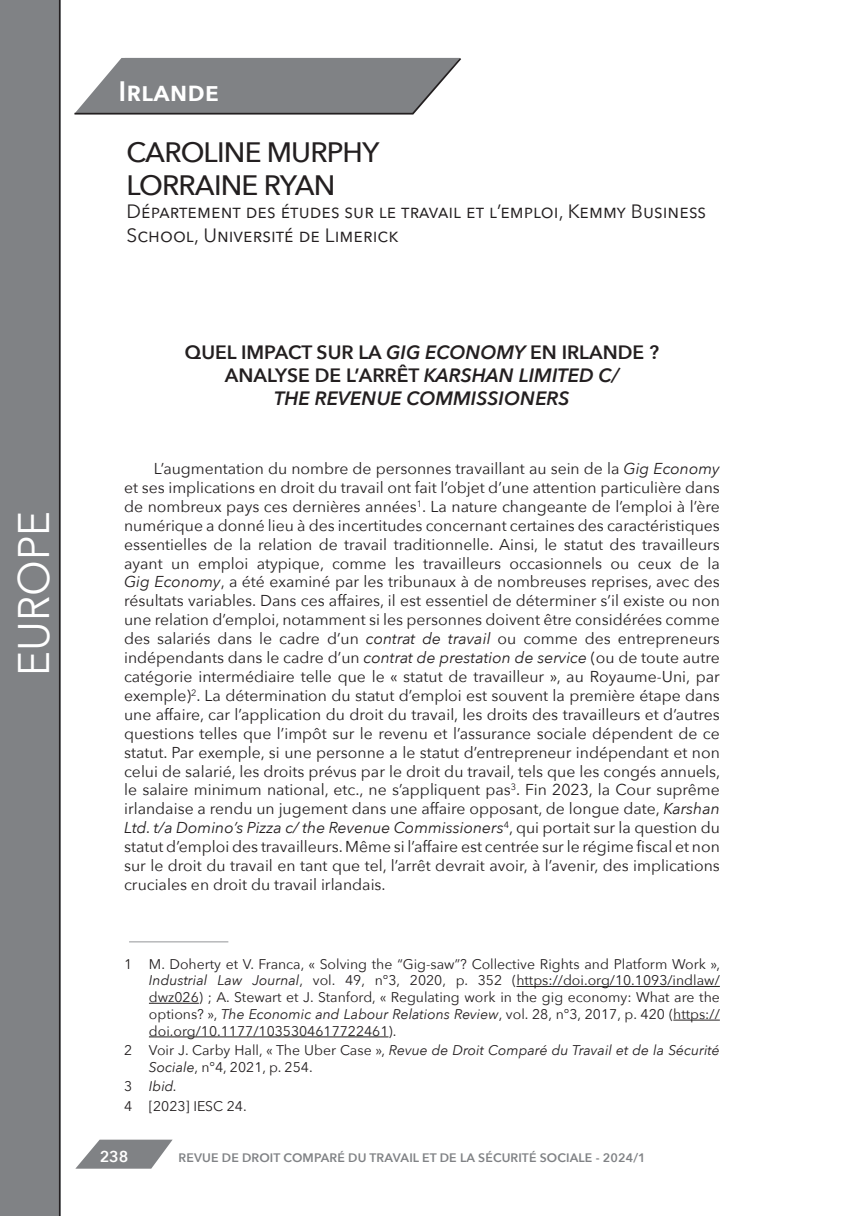
<style>
.page{position:relative;width:844px;height:1216px;background:#fff}
.page>*{position:absolute;margin:0;border:0;box-sizing:border-box;transform-origin:0 0}
.t1{font:44.1px "Avenir Next";color:#fff;scale:.95 1}
.Auteur{font:500 28px "Avenir Next";letter-spacing:-.03em;color:#231f20}
.t2{font:600 28px "Avenir Next";color:#fff}
.Univ__rattachement{font:19.25px/23.1px "Avenir Next";color:#231f20}
.Titre_Actualité{font:italic 600 19.25px/23.1px "Avenir Next";color:#231f20;text-align:center}
.Titre_Actualité-2{font:600 19.25px "Avenir Next";color:#231f20}
.Corps_Texte_actua{font:15.75px/18.9px "Avenir Next";color:#231f20;text-align:justify}
.t3{font:600 15.75px "Avenir Next";color:#fff}
.Notes_de_fin_actua{font:14px/16.8px "Avenir Next";color:#231f20;text-align:justify}
.Notes_de_fin_actua-2{font:italic 14px/16.8px "Avenir Next";color:#231f20}
.t4{font:600 12.25px "Avenir Next";letter-spacing:.01em;color:#808285}
.s1{font-style:italic}
.s2{font-style:normal}
</style>
<div class="page">
<div style="left:0;top:0;width:61px;height:1215px;background:#808285"></div>
<hr style="left:59px;top:0;width:1px;height:1215px;background:#231f20">
<svg style="left:74px;top:57px;width:387px;height:58px;background:#8e9092"></svg>
<svg style="left:76px;top:1139px;width:96px;height:29px"></svg>
<hr style="left:129px;top:941px;width:99px;height:1px;background:#939598">
<hr style="left:516px;top:986px;width:203px;height:1px;background:#231f20">
<hr style="left:149px;top:1002px;width:50px;height:1px;background:#231f20">
<hr style="left:673px;top:1019px;width:46px;height:1px;background:#231f20">
<hr style="left:149px;top:1036px;width:239px;height:1px;background:#231f20">
<h1 class="t1" style="left:-4px;top:675px;width:175px;rotate:-90deg">EUROPE</h1>
<h2 class="t2" style="left:151px;top:67px;width:93px">Algé....</h2>
<h2 class="t2" style="left:118px;top:67px;width:102px">Irlande</h2>
<p class="Auteur" style="left:126px;top:128px;width:254px">CAROLINE MURPHY</p>
<p class="Auteur" style="left:126px;top:162px;width:210px">LORRAINE RYAN</p>
<p class="Univ__rattachement" style="left:126px;top:199px;width:581px">Département des études sur le travail et l’emploi, Kemmy Business<br>School, Université de Limerick</p>
<p class="Titre_Actualité-2" style="left:185px;top:336px;width:475px">QUEL IMPACT SUR LA <span class="s1">GIG ECONOMY</span> EN IRLANDE ?</p>
<p class="Titre_Actualité" style="left:225px;top:363px;width:395px"><span class="s2">ANALYSE DE L’ARRÊT</span> KARSHAN LIMITED C/<br>THE REVENUE COMMISSIONERS</p>
<p class="Corps_Texte_actua" style="left:124px;top:458px;width:597px;text-indent:30px">L’augmentation du nombre de personnes travaillant au sein de la <span class="s1">Gig Economy </span>et ses implications en droit du travail ont fait l’objet d’une attention particulière dans de nombreux pays ces dernières années<sup>1</sup>. La nature changeante de l’emploi à l’ère numérique a donné lieu à des incertitudes concernant certaines des caractéristiques essentielles de la relation de travail traditionnelle. Ainsi, le statut des travailleurs ayant un emploi atypique, comme les travailleurs occasionnels ou ceux de la <span class="s1">Gig Economy</span>, a été examiné par les tribunaux à de nombreuses reprises, avec des résultats variables. Dans ces affaires, il est essentiel de déterminer s’il existe ou non une relation d’emploi, notamment si les personnes doivent être considérées comme des salariés dans le cadre d’un <span class="s1">contrat de travail</span> ou comme des entrepreneurs indépendants dans le cadre d’un <span class="s1">contrat de prestation de service</span> (ou de toute autre catégorie intermédiaire telle que le « statut de travailleur », au Royaume-Uni, par exemple)<sup>2</sup>. La détermination du statut d’emploi est souvent la première étape dans une affaire, car l’application du droit du travail, les droits des travailleurs et d’autres questions telles que l’impôt sur le revenu et l’assurance sociale dépendent de ce statut. Par exemple, si une personne a le statut d’entrepreneur indépendant et non celui de salarié, les droits prévus par le droit du travail, tels que les congés annuels, le salaire minimum national, etc., ne s’appliquent pas<sup>3</sup>. Fin 2023, la Cour suprême irlandaise a rendu un jugement dans une affaire opposant, de longue date, <span class="s1">Karshan Ltd. t/a Domino’s Pizza c/ the Revenue Commissioners</span><sup>4</sup>, qui portait sur la question du statut d’emploi des travailleurs. Même si l’affaire est centrée sur le régime fiscal et non sur le droit du travail en tant que tel, l’arrêt devrait avoir, à l’avenir, des implications cruciales en droit du travail irlandais.</p>
<p class="Notes_de_fin_actua" style="left:149px;top:954px;width:572px;text-indent:-25px">1 M. Doherty et V. Franca, « Solving the “Gig-saw”? Collective Rights and Platform Work », <span class="s1">Industrial Law Journal</span>, vol. 49, n°3, 2020, p. 352 (https://doi.org/10.1093/indlaw/ dwz026) ; A. Stewart et J. Stanford, « Regulating work in the gig economy: What are the options? », <span class="s1">The Economic and Labour Relations Review</span>, vol. 28, n°3, 2017, p. 420 (https:// doi.org/10.1177/1035304617722461).</p>
<p class="Notes_de_fin_actua-2" style="left:149px;top:1041px;width:572px;text-indent:-25px"><span class="s2">2 Voir J. Carby Hall, « The Uber Case »,</span> Revue de Droit Comparé du Travail et de la Sécurité<br>Sociale<span class="s2">, n°4, 2021, p. 254.</span></p>
<p class="Notes_de_fin_actua-2" style="left:124px;top:1077px;width:55px"><span class="s2">3</span> Ibid.</p>
<p class="Notes_de_fin_actua" style="left:124px;top:1096px;width:124px">4 [2023] IESC 24.</p>
<p class="t3" style="left:100px;top:1142px;width:30px">238</p>
<p class="t4" style="left:178px;top:1146px;width:468px">REVUE DE DROIT COMPARÉ DU TRAVAIL ET DE LA SÉCURITÉ SOCIALE - 2024/1</p>
</div>
